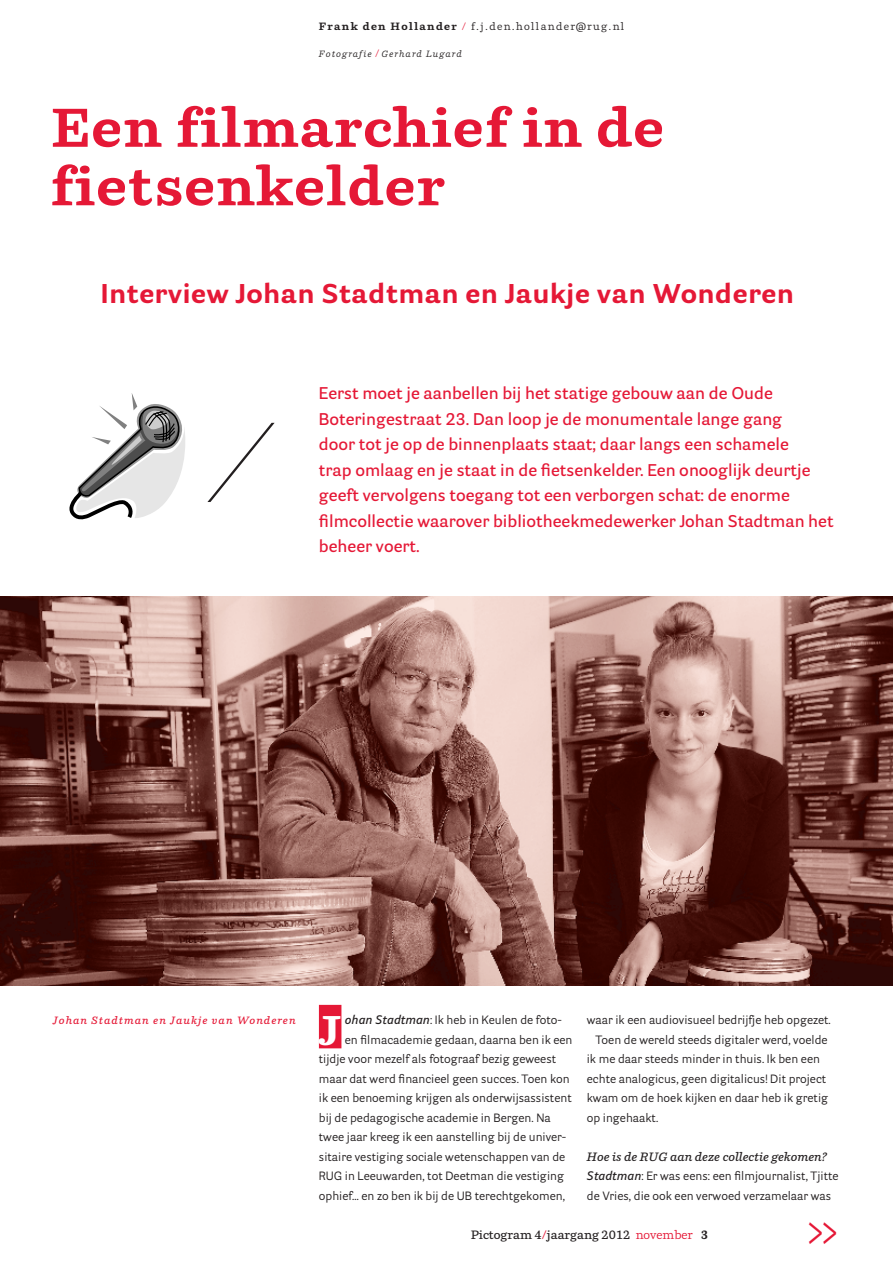
<style>
.page{position:relative;width:893px;height:1263px;background:#fff}
.page>*{position:absolute;margin:0;border:0;box-sizing:border-box;transform-origin:0 0}
.t1{font:700 54px/58.5px "Parry";letter-spacing:.025em;color:#e51836}
.t2{font:45px "Parry";color:#e51836;scale:.7 1}
.t3{font:700 39.75px "Parry";color:#fff;scale:1.15 1}
.t4{font:700 27px "Parry Grotesque";letter-spacing:.025em;color:#e51836}
.t5{font:600 16.5px/25.5px "Parry Grotesque";color:#e51836}
.t6{font:12px/19.5px "Parry Grotesque";color:#231f20}
.t7{font:italic 600 12px "Parry";color:#231f20}
.t8{font:600 12px "Parry";color:#231f20}
.t9{font:10.5px "Parry";letter-spacing:.125em;color:#231f20}
.t10{font:italic 600 10.5px "Parry";letter-spacing:.1em;color:#e51836}
.t11{font:italic 9px "Parry";letter-spacing:.125em;color:#231f20}
.s1{font-weight:700}
.s2{color:#e51836}
.s3{font-style:normal;font-size:10.5px;color:#e51836}
.s4{font-weight:600;font-style:italic}
.s5{font-weight:400;color:#e51836}
</style>
<div class="page">
<svg style="left:207px;top:422px;width:68px;height:80px"></svg>
<svg style="left:69px;top:393px;width:116px;height:127px"></svg>
<div style="left:319px;top:1005px;width:22px;height:43px;background:#e51836"></div>
<img style="left:0;top:596px;width:893px;height:389px">
<p class="t9" style="left:319px;top:20px;width:307px"><span class="s1">Frank den Hollander</span> <span class="s2">/</span> f.j.den.hollander@rug.nl</p>
<p class="t11" style="left:319px;top:48px;width:144px">Fotografie <span class="s3">/</span> Gerhard Lugard</p>
<h1 class="t1" style="left:51px;top:97px;width:615px">Een filmarchief in de fietsenkelder</h1>
<h3 class="t4" style="left:101px;top:276px;width:694px">Interview Johan Stadtman en Jaukje van Wonderen</h3>
<p class="t5" style="left:319px;top:380px;width:516px">Eerst moet je aanbellen bij het statige gebouw aan de Oude Boteringestraat 23. Dan loop je de monumentale lange gang<br>door tot je op de binnenplaats staat; daar langs een schamele<br>trap omlaag en je staat in de fietsenkelder. Een onooglijk deurtje geeft vervolgens toegang tot een verborgen schat: de enorme filmcollectie waarover bibliotheekmedewerker Johan Stadtman het beheer voert.</p>
<p class="t10" style="left:53px;top:1014px;width:244px">Johan Stadtman en Jaukje van Wonderen</p>
<h3 class="t3" style="left:319px;top:1005px;width:21px">J</h3>
<p class="t6" style="left:345px;top:1010px;width:219px"><span class="s4">ohan Stadtman</span>: Ik heb in Keulen de foto-</p>
<p class="t6" style="left:345px;top:1029px;width:229px">en filmacademie gedaan, daarna ben ik een</p>
<p class="t6" style="left:319px;top:1049px;width:239px">tijdje voor mezelf als fotograaf bezig geweest</p>
<p class="t6" style="left:319px;top:1068px;width:252px">maar dat werd financieel geen succes. Toen kon</p>
<p class="t6" style="left:319px;top:1088px;width:254px">ik een benoeming krijgen als onderwijsassistent</p>
<p class="t6" style="left:319px;top:1107px;width:233px">bij de pedagogische academie in Bergen. Na</p>
<p class="t6" style="left:319px;top:1127px;width:249px">twee jaar kreeg ik een aanstelling bij de univer-</p>
<p class="t6" style="left:319px;top:1146px;width:248px">sitaire vestiging sociale wetenschappen van de</p>
<p class="t6" style="left:319px;top:1166px;width:247px">RUG in Leeuwarden, tot Deetman die vestiging</p>
<p class="t6" style="left:319px;top:1185px;width:247px">ophief… en zo ben ik bij de UB terechtgekomen,</p>
<p class="t6" style="left:587px;top:1010px;width:246px">waar ik een audiovisueel bedrijfje heb opgezet.</p>
<p class="t6" style="left:595px;top:1029px;width:234px">Toen de wereld steeds digitaler werd, voelde</p>
<p class="t6" style="left:587px;top:1049px;width:235px">ik me daar steeds minder in thuis. Ik ben een</p>
<p class="t6" style="left:587px;top:1068px;width:241px">echte analogicus, geen digitalicus! Dit project</p>
<p class="t6" style="left:587px;top:1088px;width:243px">kwam om de hoek kijken en daar heb ik gretig</p>
<p class="t6" style="left:587px;top:1107px;width:73px">op ingehaakt.</p>
<p class="t7" style="left:587px;top:1149px;width:242px">Hoe is de RUG aan deze collectie gekomen?</p>
<p class="t6" style="left:587px;top:1166px;width:253px"><span class="s4">Stadtman</span>: Er was eens: een filmjournalist, Tjitte de Vries, die ook een verwoed verzamelaar was</p>
<p class="t8" style="left:471px;top:1227px;width:239px">Pictogram 4<span class="s2">/</span>jaargang 2012 <span class="s5">november</span> <span class="s1">3</span></p>
<h2 class="t2" style="left:806px;top:1205px;width:49px">&gt;&gt;</h2>
</div>
